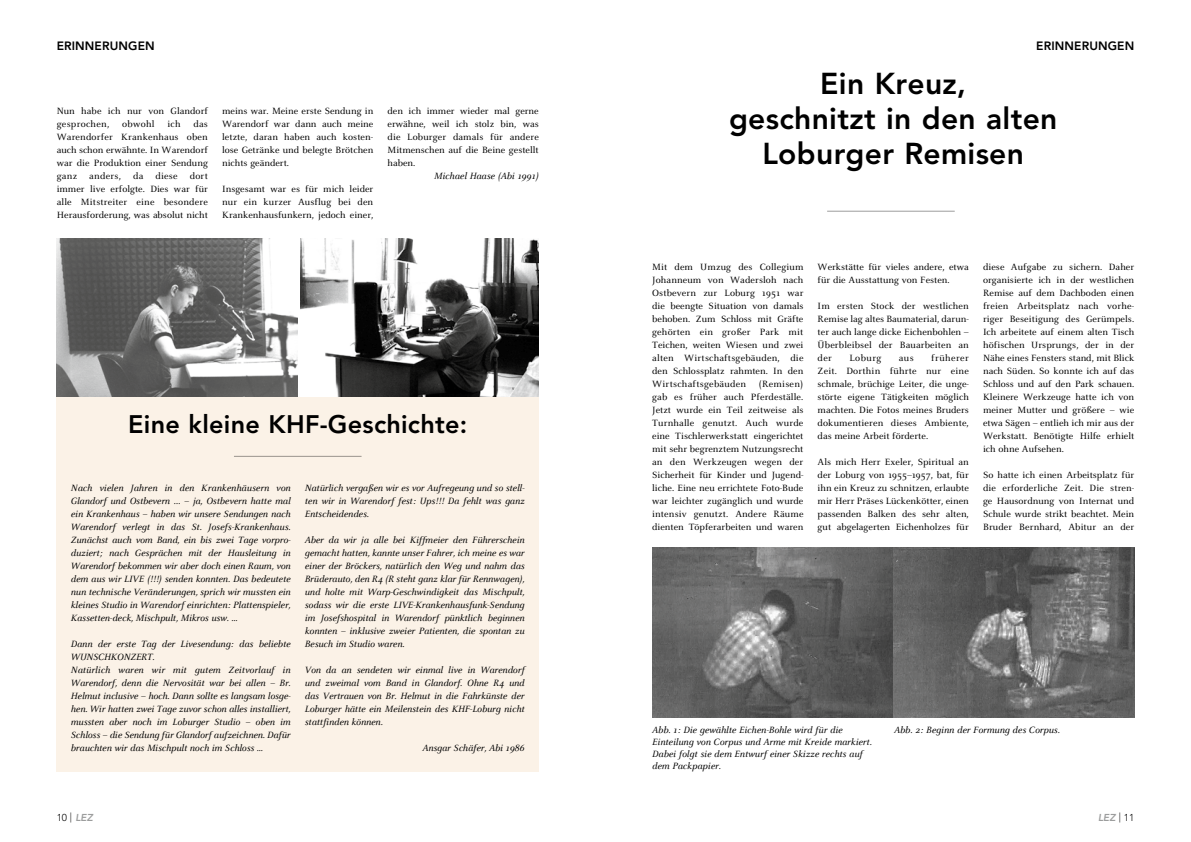
<style>
.page{position:relative;width:1191px;height:842px;background:#fff}
.page>*{position:absolute;margin:0;border:0;box-sizing:border-box;transform-origin:0 0}
.t1{font:800 30px/35px "Avenir LT Std";letter-spacing:.01em;color:#000;text-align:center}
.t2{font:800 25.2px "Avenir LT Std";letter-spacing:.01em;color:#000}
.t3{font:800 12px "Avenir LT Std";letter-spacing:.01em;color:#000}
.t4{font:10px/13px "Celeste OT";color:#000;text-align:justify}
.t5{font:italic 10px/13px "Celeste OT";letter-spacing:-.005em;color:#000;text-align:justify}
.t6{font:300 10px "Avenir LT Std";color:#000}
.t7{font:italic 800 10px "Avenir LT Std";color:#9c9d9d}
.s1{font-weight:800;font-style:italic;color:#9c9d9d}
.s2{font-weight:300;font-style:normal;color:#000}
</style>
<div class="page">
<div style="left:57px;top:397px;width:482px;height:375px;background:#fbf2e7"></div>
<hr style="left:234px;top:456px;width:127px;height:1px;background:#000">
<img style="left:300px;top:238px;width:239px;height:159px">
<img style="left:57px;top:238px;width:241px;height:159px">
<hr style="left:827px;top:211px;width:127px;height:1px;background:#000">
<img style="left:652px;top:547px;width:482px;height:170px">
<p class="t3" style="left:57px;top:39px;width:99px">ERINNERUNGEN</p>
<p class="t3" style="left:1036px;top:39px;width:99px">ERINNERUNGEN</p>
<p class="t4" style="left:57px;top:104px;width:153px">Nun habe ich nur von Glandorf gesprochen,</p>
<p class="t4" style="left:57px;top:117px;width:153px;text-indent:137px">das Warendorfer Krankenhaus oben auch schon erwähnte. In Warendorf war die Produktion einer Sendung ganz anders, da diese dort immer live erfolgte. Dies war für alle Mitstreiter eine besondere Herausforderung, was absolut nicht</p>
<p class="t4" style="left:122px;top:117px;width:34px">obwohl</p>
<p class="t4" style="left:167px;top:117px;width:15px">ich</p>
<p class="t4" style="left:222px;top:104px;width:153px">meins war. Meine erste Sendung in Warendorf war dann auch meine letzte, daran haben auch kosten&shy;lose Getränke und belegte Brötchen nichts geändert.</p>
<p class="t4" style="left:222px;top:182px;width:153px">Insgesamt war es für mich leider nur ein kurzer Ausflug bei den Krankenhausfunkern, jedoch einer,</p>
<p class="t4" style="left:387px;top:104px;width:153px">den ich immer wieder mal gerne erwähne, weil ich stolz bin, was die Loburger damals für andere Mitmenschen auf die Beine gestellt haben.</p>
<p class="t5" style="left:434px;top:169px;width:106px">Michael Haase (Abi 1991)</p>
<h2 class="t2" style="left:128px;top:409px;width:340px">Eine kleine KHF-Geschichte:</h2>
<p class="t5" style="left:71px;top:481px;width:221px">Nach vielen Jahren in den Krankenhäusern von Glandorf und Ostbevern … – ja, Ostbevern hatte mal ein Krankenhaus – haben wir unsere Sendungen nach Warendorf verlegt in das St. Josefs-Krankenhaus.<br>Zunächst auch vom Band, ein bis zwei Tage vorpro&shy;duziert; nach Gesprächen mit der Hausleitung in Warendorf bekommen wir aber doch einen Raum, von dem aus wir LIVE (!!!) senden konnten. Das bedeutete nun technische Veränderungen, sprich wir mussten ein kleines Studio in Warendorf einrichten: Plattenspieler, Kassetten-deck, Mischpult, Mikros usw. ...</p>
<p class="t5" style="left:71px;top:637px;width:221px;text-align:left">Dann der erste Tag der Livesendung: das beliebte WUNSCHKONZERT.<br>Natürlich waren wir mit gutem Zeitvorlauf in Warendorf, denn die Nervosität war bei allen – Br.<br>Helmut inclusive – hoch. Dann sollte es langsam losge&shy;hen. Wir hatten zwei Tage zuvor schon alles installiert, mussten aber noch im Loburger Studio – oben im Schloss – die Sendung für Glandorf aufzeichnen. Dafür brauchten wir das Mischpult noch im Schloss ...</p>
<p class="t5" style="left:305px;top:481px;width:221px">Natürlich vergaßen wir es vor Aufregeung und so stell&shy;ten wir in Warendorf fest: Ups!!! Da fehlt was ganz Entscheidendes.</p>
<p class="t5" style="left:305px;top:533px;width:221px">Aber da wir ja alle bei Kiffmeier den Führerschein gemacht hatten, kannte unser Fahrer, ich meine es war einer der Bröckers, natürlich den Weg und nahm das Brüderauto, den R4 (R steht ganz klar für Rennwagen), und holte mit Warp-Geschwindigkeit das Mischpult, sodass wir die erste LIVE-Krankenhausfunk-Sendung im Josefshospital in Warendorf pünktlich beginnen konnten – inklusive zweier Patienten, die spontan zu Besuch im Studio waren.</p>
<p class="t5" style="left:305px;top:663px;width:221px">Von da an sendeten wir einmal live in Warendorf und zweimal vom Band in Glandorf. Ohne R4 und das Vertrauen von Br. Helmut in die Fahrkünste der Loburger hätte ein Meilenstein des KHF-Loburg nicht stattfinden können.</p>
<p class="t5" style="left:422px;top:741px;width:104px">Ansgar Schäfer, Abi 1986</p>
<h1 class="t1" style="left:729px;top:66px;width:330px">Ein Kreuz,<br>geschnitzt in den alten<br>Loburger Remisen</h1>
<p class="t4" style="left:652px;top:260px;width:153px">Mit dem Umzug des Collegium Johanneum von Wadersloh nach Ostbevern zur Loburg 1951 war die beengte Situation von damals behoben. Zum Schloss mit Gräfte gehörten ein großer Park mit Teichen, weiten Wiesen und zwei alten Wirtschaftsgebäuden, die den Schlossplatz rahmten. In den Wirtschaftsgebäuden (Remisen) gab es früher auch Pferdeställe.<br>Jetzt wurde ein Teil zeitweise als Turnhalle genutzt. Auch wurde eine Tischlerwerkstatt eingerichtet mit sehr begrenztem Nutzungsrecht an den Werkzeugen wegen der Sicherheit für Kinder und Jugend&shy;liche. Eine neu errichtete Foto-Bude war leichter zugänglich und wurde intensiv genutzt. Andere Räume dienten Töpferarbeiten und waren</p>
<p class="t4" style="left:817px;top:260px;width:153px">Werkstätte für vieles andere, etwa für die Ausstattung von Festen.</p>
<p class="t4" style="left:817px;top:299px;width:153px">Im ersten Stock der westlichen Remise lag altes Baumaterial, darun&shy;ter auch lange dicke Eichenbohlen – Überbleibsel der Bauarbeiten an der</p>
<p class="t4" style="left:817px;top:351px;width:153px;text-indent:114px">früherer Zeit. Dorthin führte nur eine schmale, brüchige Leiter, die unge&shy;störte eigene Tätigkeiten möglich machten. Die Fotos meines Bruders dokumentieren dieses Ambiente, das meine Arbeit förderte.</p>
<p class="t4" style="left:817px;top:455px;width:153px">Als mich Herr Exeler, Spiritual an der Loburg von 1955–1957, bat, für ihn ein Kreuz zu schnitzen, erlaubte mir Herr Präses Lückenkötter, einen passenden Balken des sehr alten, gut abgelagerten Eichenholzes für</p>
<p class="t4" style="left:849px;top:351px;width:33px">Loburg</p>
<p class="t4" style="left:899px;top:351px;width:16px">aus</p>
<p class="t4" style="left:983px;top:260px;width:153px">diese Aufgabe zu sichern. Daher organisierte ich in der westlichen Remise auf dem Dachboden einen freien Arbeitsplatz nach vorhe&shy;riger Beseitigung des Gerümpels.<br>Ich arbeitete auf einem alten Tisch höfischen Ursprungs, der in der Nähe eines Fensters stand, mit Blick nach Süden. So konnte ich auf das Schloss und auf den Park schauen.<br>Kleinere Werkzeuge hatte ich von meiner Mutter und größere – wie etwa Sägen – entlieh ich mir aus der Werkstatt. Benötigte Hilfe erhielt ich ohne Aufsehen.</p>
<p class="t4" style="left:983px;top:468px;width:153px">So hatte ich einen Arbeitsplatz für die erforderliche Zeit. Die stren&shy;ge Hausordnung von Internat und Schule wurde strikt beachtet. Mein Bruder Bernhard, Abitur an der</p>
<p class="t5" style="left:652px;top:724px;width:221px;line-height:12px;text-align:left">Abb. 1: Die gewählte Eichen-Bohle wird für die Einteilung von Corpus und Arme mit Kreide markiert.<br>Dabei folgt sie dem Entwurf einer Skizze rechts auf dem Packpapier.</p>
<p class="t5" style="left:894px;top:723px;width:167px">Abb. 2: Beginn der Formung des Corpus.</p>
<p class="t6" style="left:57px;top:812px;width:38px">10 | <span class="s1">LEZ</span></p>
<p class="t7" style="left:1098px;top:812px;width:38px">LEZ <span class="s2">| 11</span></p>
</div>
